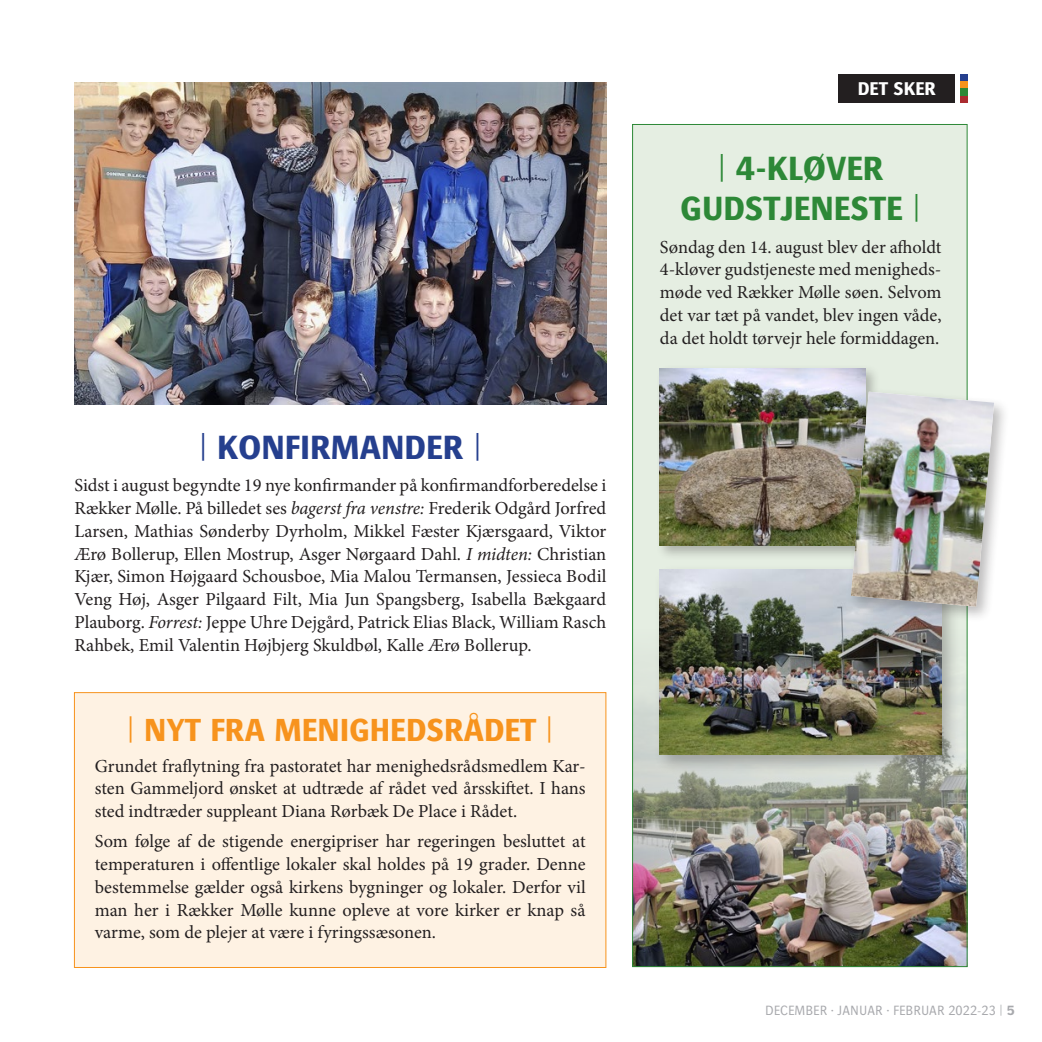
<style>
.page{position:relative;width:1042px;height:1042px;background:#fff}
.page>*{position:absolute;margin:0;border:0;box-sizing:border-box;transform-origin:0 0}
.t1{font:700 35px "Bosis Std";color:#2d8837}
.t2{font:700 35px "Bosis Std";color:#253f8e}
.t3{font:700 33.25px "Bosis Std";color:#f7931d}
.t4{font:700 19.25px "Bosis Std";color:#fff}
.t5{font:18.38px/22.8px "Minion Pro";color:#231f20;text-align:justify}
.t6{font:300 14px "Bosis Std";color:#a8a9ad}
.s1{font-style:italic}
.s2{font-weight:700}
</style>
<div class="page">
<div style="left:632px;top:124px;width:335px;height:842px;background:#e5eee2"></div>
<img style="left:634px;top:680px;width:331px;height:285px">
<img style="left:74px;top:83px;width:532px;height:322px">
<div style="left:838px;top:74px;width:117px;height:29px;background:#231f20"></div>
<div style="left:960px;top:74px;width:7px;height:7px;background:#253f8e"></div>
<div style="left:960px;top:81px;width:7px;height:7px;background:#f7931d"></div>
<div style="left:960px;top:96px;width:7px;height:7px;background:#ab2b30"></div>
<div style="left:960px;top:88px;width:7px;height:8px;background:#2d8837"></div>
<div style="left:74px;top:692px;width:532px;height:275px;background:#fef2e3"></div>
<div style="left:74px;top:692px;width:532px;height:276px;border:1px solid #f7931d"></div>
<div style="left:653px;top:563px;width:308px;height:210px;background:#231f20;opacity:.3"></div>
<img style="left:660px;top:570px;width:281px;height:184px">
<div style="left:655px;top:364px;width:224px;height:196px;background:#231f20;opacity:.3"></div>
<img style="left:660px;top:369px;width:205px;height:176px">
<div style="left:846px;top:387px;width:164px;height:235px;background:#231f20;opacity:.3"></div>
<img style="left:851px;top:392px;width:143px;height:215px">
<p class="t2" style="left:199px;top:427px;width:284px">| KONFIRMANDER |</p>
<p class="t5" style="left:74px;top:474px;width:533px">Sidst i august begyndte 19 nye konfirmander på konfirmandforberedelse i Rækker Mølle. På billedet ses <span class="s1">bagerst fra venstre:</span> Frederik Odgård Jorfred Larsen, Mathias Sønderby Dyrholm, Mikkel Fæster Kjærsgaard, Viktor Ærø Bollerup, Ellen Mostrup, Asger Nørgaard Dahl. <span class="s1">I midten:</span> Christian Kjær, Simon Højgaard Schousboe, Mia Malou Termansen, Jessieca Bodil Veng Høj, Asger Pilgaard Filt, Mia Jun Spangsberg, Isabella Bækgaard Plauborg. <span class="s1">Forrest:</span> Jeppe Uhre Dejgård, Patrick Elias Black, William Rasch Rahbek, Emil Valentin Højbjerg Skuldbøl, Kalle Ærø Bollerup.</p>
<p class="t3" style="left:127px;top:712px;width:428px">| NYT FRA MENIGHEDSRÅDET |</p>
<p class="t5" style="left:95px;top:754px;width:492px">Grundet fraflytning fra pastoratet har menighedsrådsmedlem Kar&shy;sten Gammeljord ønsket at udtræde af rådet ved årsskiftet. I hans sted indtræder suppleant Diana Rørbæk De Place i Rådet.</p>
<p class="t5" style="left:95px;top:830px;width:492px">Som følge af de stigende energipriser har regeringen besluttet at temperaturen i offentlige lokaler skal holdes på 19 grader. Denne bestemmelse gælder også kirkens bygninger og lokaler. Derfor vil man her i Rækker Mølle kunne opleve at vore kirker er knap så varme, som de plejer at være i fyringssæsonen.</p>
<p class="t4" style="left:858px;top:78px;width:80px">DET SKER</p>
<p class="t1" style="left:718px;top:149px;width:168px">| 4-KLØVER</p>
<p class="t1" style="left:680px;top:189px;width:242px">GUDSTJENESTE |</p>
<p class="t5" style="left:660px;top:235px;width:283px">Søndag den 14. august blev der afholdt 4-kløver gudstjeneste med menigheds&shy;møde ved Rækker Mølle søen. Selvom det var tæt på vandet, blev ingen våde, da det holdt tørvejr hele formiddagen.</p>
<p class="t6" style="left:765px;top:1003px;width:251px">DECEMBER · JANUAR · FEBRUAR 2022-23 | <span class="s2">5</span></p>
</div>
